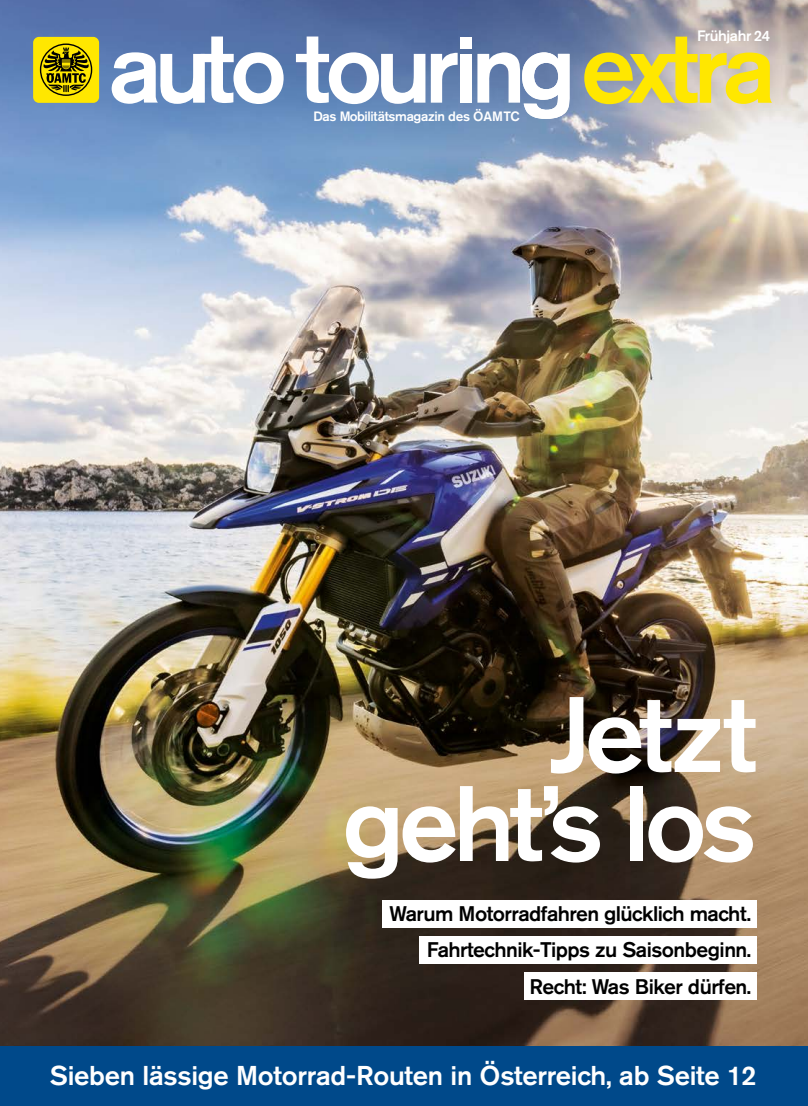
<style>
.page{position:relative;width:808px;height:1106px;background:#fff}
.page>*{position:absolute;margin:0;border:0;box-sizing:border-box;transform-origin:0 0}
.t1{font:500 106.05px/88.9px "Akzidenz Grotesk BE";letter-spacing:-.05em;color:#fff;text-align:right}
.t2{font:500 97.5px "Akzidenz Grotesk BE";letter-spacing:-.065em;color:#ffe700}
.t3{font:500 27px "Akzidenz Grotesk BE";letter-spacing:-.01em;color:#fff}
.t4{font:500 21px/36.6px "Akzidenz Grotesk BE";letter-spacing:-.025em;color:#000;text-align:right}
.t5{font:500 15px "Akzidenz Grotesk BE";letter-spacing:-.025em;color:#fff}
.t6{font:500 13.5px "Akzidenz Grotesk BE";letter-spacing:-.025em;color:#fff}
</style>
<div class="page">
<img style="left:0;top:0;width:808px;height:1046px">
<div style="left:460px;top:37px;width:12px;height:12px;background:#fff"></div>
<div style="left:461px;top:54px;width:11px;height:49px;background:#fff"></div>
<svg style="left:431px;top:53px;width:27px;height:50px"></svg>
<svg style="left:296px;top:37px;width:129px;height:67px"></svg>
<svg style="left:477px;top:52px;width:93px;height:67px"></svg>
<svg style="left:112px;top:37px;width:172px;height:67px"></svg>
<div style="left:33px;top:37px;width:66px;height:66px;background:#ffe700;border-radius:6px"></div>
<svg style="left:40px;top:43px;width:52px;height:53px"></svg>
<div style="left:0;top:1046px;width:808px;height:60px;background:#00498a"></div>
<div style="left:382px;top:899px;width:375px;height:28px;background:#fff"></div>
<div style="left:420px;top:936px;width:337px;height:27px;background:#fff"></div>
<div style="left:524px;top:972px;width:233px;height:28px;background:#fff"></div>
<p class="t6" style="left:313px;top:108px;width:208px">Das Mobilitätsmagazin des ÖAMTC</p>
<p class="t5" style="left:697px;top:26px;width:75px">Frühjahr 24</p>
<h2 class="t2" style="left:581px;top:9px;width:197px">extra</h2>
<h1 class="t1" style="left:342px;top:688px;width:416px">Jetzt geht’s los</h1>
<p class="t4" style="left:390px;top:894px;width:363px">Warum Motorradfahren glücklich macht.<br>Fahrtechnik-Tipps zu Saisonbeginn.<br>Recht: Was Biker dürfen.</p>
<p class="t3" style="left:50px;top:1058px;width:708px">Sieben lässige Motorrad-Routen in Österreich, ab Seite 12</p>
</div>
